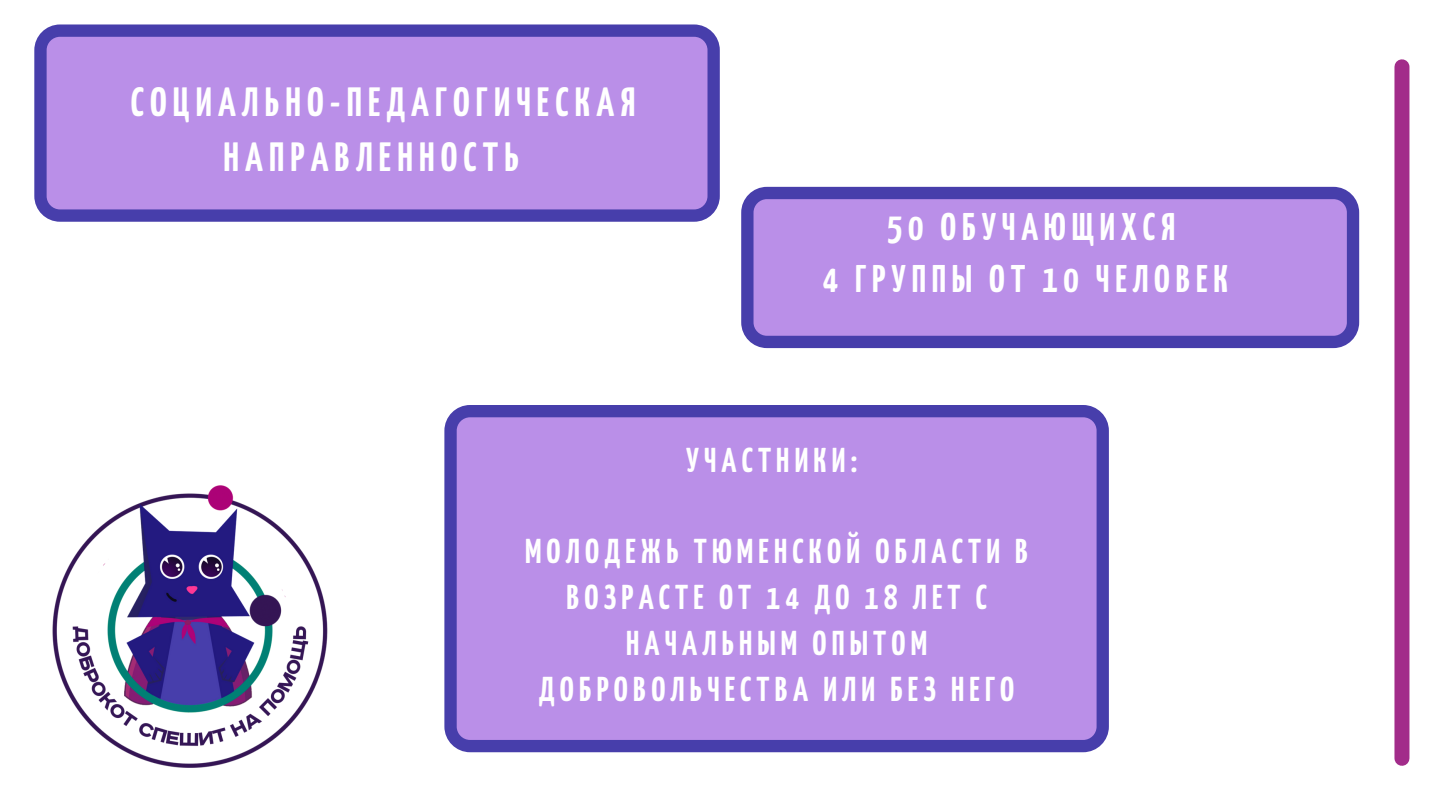
<style>
.page{position:relative;width:1440px;height:810px;background:#fff}
.page>*{position:absolute;margin:0;border:0;box-sizing:border-box;transform-origin:0 0}
.t1{font:700 40.7px/54.8px "Yanone Kaffeesatz";letter-spacing:.15em;color:#fff;text-align:center}
.t2{font:700 38.4px "Yanone Kaffeesatz";letter-spacing:.15em;color:#fff}
.t3{font:700 34.4px/45.8px "Yanone Kaffeesatz";letter-spacing:.15em;color:#fff;text-align:center}
</style>
<div class="page">
<img style="left:52px;top:485px;width:276px;height:283px">
<svg style="left:34px;top:24px;width:686px;height:198px;background:#a983de"></svg>
<svg style="left:444px;top:405px;width:665px;height:347px;background:#b189e3"></svg>
<svg style="left:741px;top:187px;width:618px;height:161px;background:#a581dd"></svg>
<div style="left:1394px;top:67px;width:15px;height:691px;background:#a22c8a"></div>
<p class="t1" style="left:131px;top:78px;width:506px">СОЦИАЛЬНО-ПЕДАГОГИЧЕСКАЯ<br>НАПРАВЛЕННОСТЬ</p>
<p class="t2" style="left:887px;top:212px;width:290px">50 ОБУЧАЮЩИХСЯ</p>
<p class="t2" style="left:823px;top:264px;width:407px">4 ГРУППЫ ОТ 10 ЧЕЛОВЕК</p>
<p class="t3" style="left:686px;top:440px;width:173px">УЧАСТНИКИ:</p>
<p class="t3" style="left:525px;top:531px;width:505px">МОЛОДЕЖЬ ТЮМЕНСКОЙ ОБЛАСТИ В<br>ВОЗРАСТЕ ОТ 14 ДО 18 ЛЕТ С<br>НАЧАЛЬНЫМ ОПЫТОМ<br>ДОБРОВОЛЬЧЕСТВА ИЛИ БЕЗ НЕГО</p>
</div>
